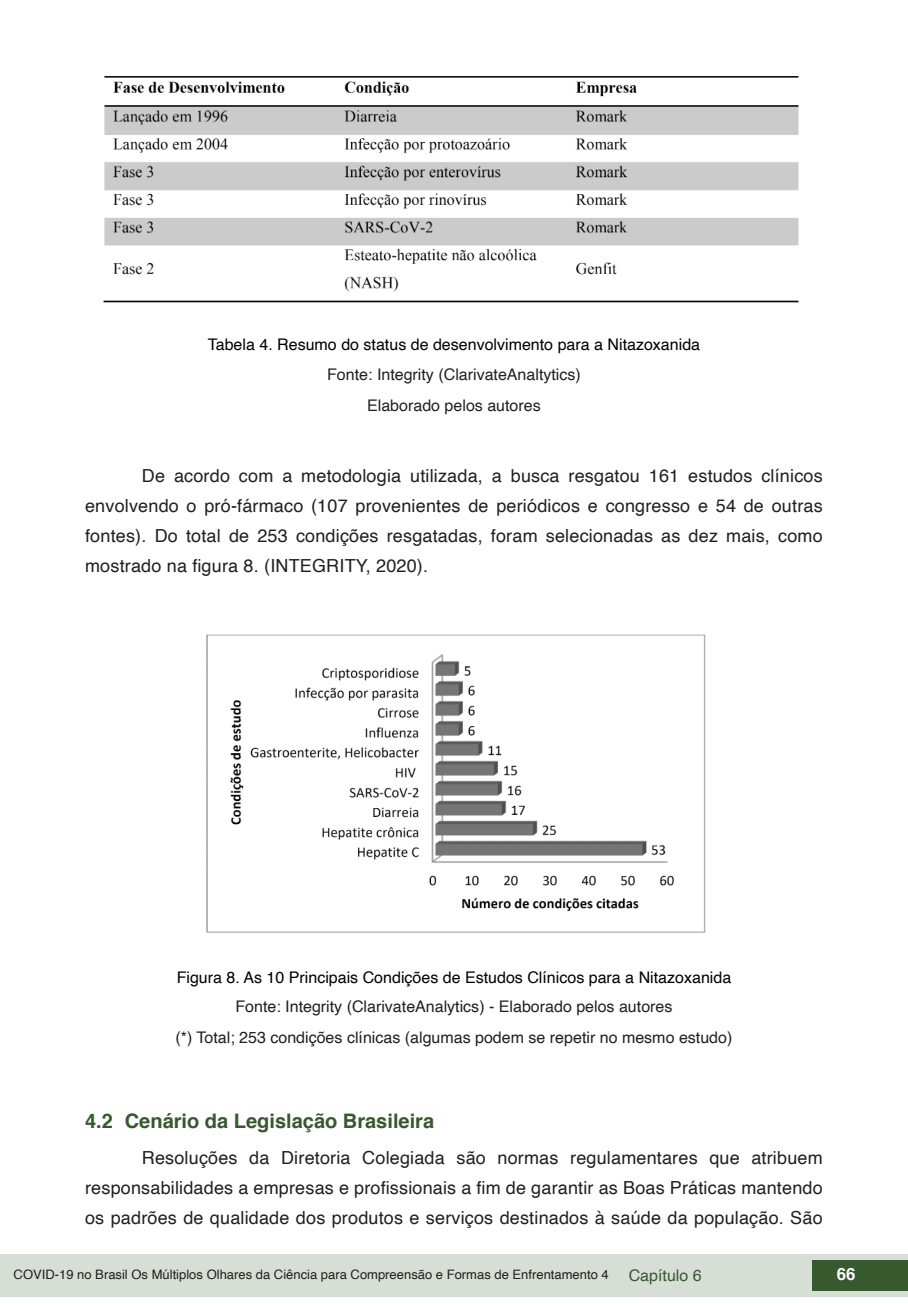
<style>
.page{position:relative;width:908px;height:1304px;background:#fff}
.page>*{position:absolute;margin:0;border:0;box-sizing:border-box;transform-origin:0 0}
.t1{font:700 20px "Helvetica";color:#36592e}
.txt{font:18px/30px "Helvetica";letter-spacing:.01em;color:#231f20;text-align:justify}
.t2{font:700 16.8px "Helvetica";color:#fff}
.fonte_tab_gra_imag{font:16px "Helvetica";color:#231f20}
.info_tab_graf_imag{font:16px "Helvetica";color:#000}
.t3{font:13px "Helvetica";color:#231f20}
.s1{font-size:16px;color:#36592e}
</style>
<div class="page">
<div style="left:0;top:1254px;width:906px;height:43px;background:#d7ded5"></div>
<div style="left:812px;top:1261px;width:95px;height:30px;background:#36592e"></div>
<img style="left:103px;top:76px;width:696px;height:227px">
<img style="left:206px;top:634px;width:500px;height:299px">
<p class="info_tab_graf_imag" style="left:208px;top:333px;width:493px">Tabela 4. Resumo do status de desenvolvimento para a Nitazoxanida</p>
<p class="fonte_tab_gra_imag" style="left:327px;top:362px;width:255px">Fonte: Integrity (ClarivateAnaltytics)</p>
<p class="fonte_tab_gra_imag" style="left:367px;top:393px;width:175px">Elaborado pelos autores</p>
<p class="txt" style="left:85px;top:461px;width:738px;text-indent:57px">De acordo com a metodologia utilizada, a busca resgatou 161 estudos clínicos envolvendo o pró-fármaco (107 provenientes de periódicos e congresso e 54 de outras fontes). Do total de 253 condições resgatadas, foram selecionadas as dez mais, como mostrado na figura 8. (INTEGRITY, 2020).</p>
<p class="info_tab_graf_imag" style="left:177px;top:965px;width:556px">Figura 8. As 10 Principais Condições de Estudos Clínicos para a Nitazoxanida</p>
<p class="fonte_tab_gra_imag" style="left:235px;top:994px;width:438px">Fonte: Integrity (ClarivateAnalytics) - Elaborado pelos autores</p>
<p class="fonte_tab_gra_imag" style="left:175px;top:1025px;width:558px">(*) Total; 253 condições clínicas (algumas podem se repetir no mesmo estudo)</p>
<p class="t1" style="left:85px;top:1105px;width:350px">4.2 Cenário da Legislação Brasileira</p>
<p class="txt" style="left:85px;top:1143px;width:738px;text-indent:57px">Resoluções da Diretoria Colegiada são normas regulamentares que atribuem responsabilidades a empresas e profissionais a fim de garantir as Boas Práticas mantendo os padrões de qualidade dos produtos e serviços destinados à saúde da população. São</p>
<p class="t3" style="left:14px;top:1264px;width:689px">COVID-19 no Brasil Os Múltiplos Olhares da Ciência para Compreensão e Formas de Enfrentamento 4 <span class="s1">Capítulo 6</span></p>
<p class="t2" style="left:836px;top:1261px;width:20px">66</p>
</div>
